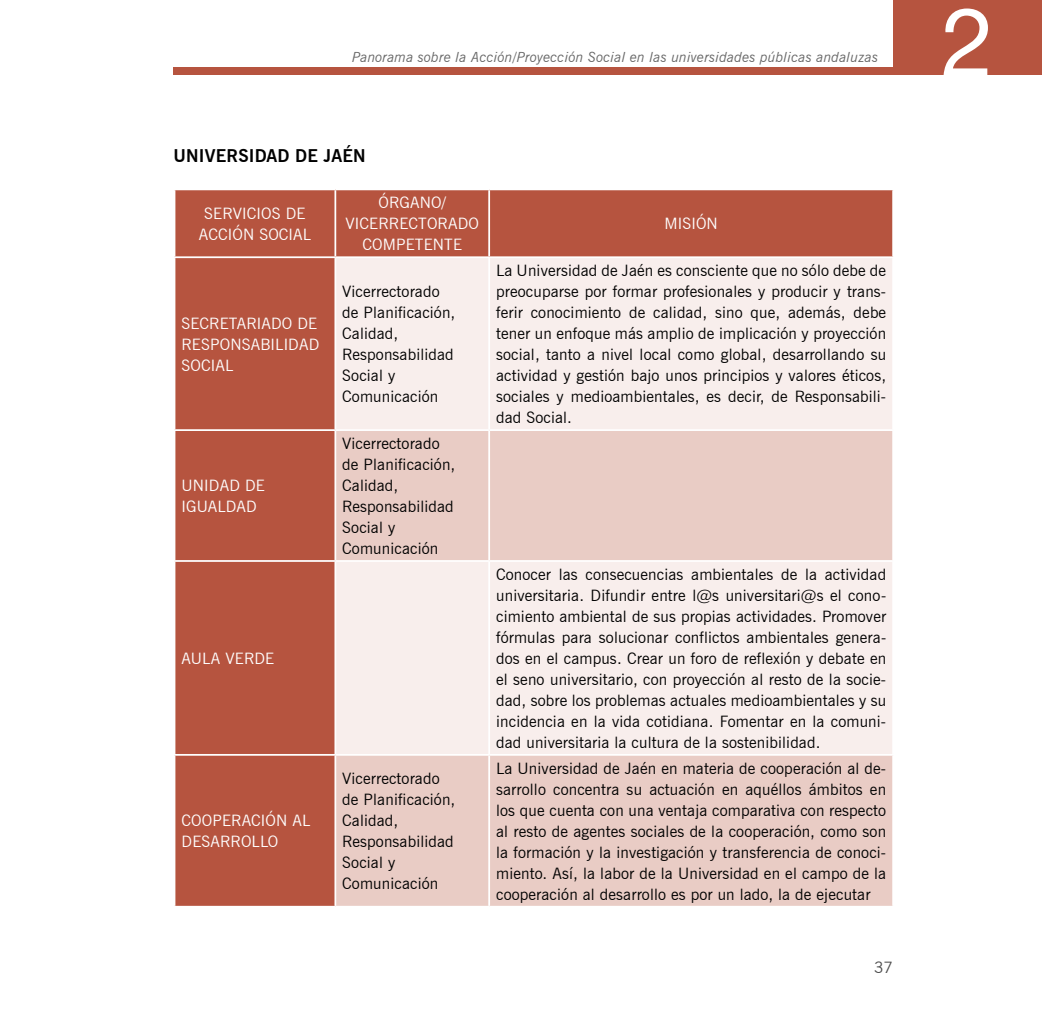
<style>
.page{position:relative;width:1042px;height:1017px;background:#fff}
.page>*{position:absolute;margin:0;border:0;box-sizing:border-box;transform-origin:0 0}
.t1{font:94.5px "Helvetica Neue";color:#fff}
.t2{font:700 17.5px "News Gothic BT";letter-spacing:.01em;color:#000}
.t3{font:15.75px/21px "News Gothic BT";letter-spacing:.01em;color:#000}
.t4{font:15.75px/21px "News Gothic BT";letter-spacing:.01em;color:#fff}
.t5{font:15.75px "News Gothic BT";color:#4d4d4d}
.t6{font:italic 14px "News Gothic BT";letter-spacing:.01em;color:#666}
</style>
<div class="page">
<div style="left:893px;top:0;width:149px;height:75px;background:#b6543f"></div>
<div style="left:174px;top:67px;width:744px;height:8px;background:#b6543f"></div>
<div style="left:175px;top:190px;width:717px;height:716px;background:#b6543f"></div>
<div style="left:336px;top:258px;width:556px;height:171px;background:#f8eeec"></div>
<svg style="left:336px;top:431px;width:556px;height:475px;background:#efd9d4"></svg>
<hr style="left:174px;top:256px;width:161px;height:2px;background:#fff">
<hr style="left:174px;top:429px;width:161px;height:2px;background:#fff">
<hr style="left:174px;top:560px;width:161px;height:2px;background:#fff">
<hr style="left:174px;top:754px;width:161px;height:2px;background:#fff">
<hr style="left:489px;top:256px;width:405px;height:2px;background:#fff">
<hr style="left:334px;top:190px;width:2px;height:66px;background:#fff">
<hr style="left:488px;top:190px;width:2px;height:66px;background:#fff">
<hr style="left:335px;top:256px;width:154px;height:2px;background:#fff">
<hr style="left:334px;top:258px;width:2px;height:171px;background:#fff">
<hr style="left:488px;top:258px;width:2px;height:171px;background:#fff">
<hr style="left:334px;top:562px;width:2px;height:192px;background:#fff">
<hr style="left:488px;top:562px;width:2px;height:192px;background:#fff">
<hr style="left:335px;top:429px;width:154px;height:2px;background:#fff">
<hr style="left:334px;top:431px;width:2px;height:129px;background:#fff">
<hr style="left:335px;top:560px;width:154px;height:2px;background:#fff">
<hr style="left:489px;top:429px;width:405px;height:2px;background:#fff">
<hr style="left:488px;top:431px;width:2px;height:129px;background:#fff">
<hr style="left:489px;top:560px;width:405px;height:2px;background:#fff">
<hr style="left:335px;top:754px;width:154px;height:2px;background:#fff">
<hr style="left:334px;top:756px;width:2px;height:150px;background:#fff">
<hr style="left:489px;top:754px;width:405px;height:2px;background:#fff">
<hr style="left:488px;top:756px;width:2px;height:150px;background:#fff">
<p class="t6" style="left:352px;top:49px;width:527px">Panorama sobre la Acción/Proyección Social en las universidades públicas andaluzas</p>
<p class="t2" style="left:174px;top:145px;width:193px">UNIVERSIDAD DE JAÉN</p>
<p class="t4" style="left:199px;top:203px;width:114px;text-align:center">SERVICIOS DE<br>ACCIÓN SOCIAL</p>
<p class="t4" style="left:181px;top:312px;width:139px">SECRETARIADO DE<br>RESPONSABILIDAD<br>SOCIAL</p>
<p class="t4" style="left:181px;top:475px;width:85px">UNIDAD DE<br>IGUALDAD</p>
<p class="t4" style="left:345px;top:192px;width:135px;text-align:center">ÓRGANO/<br>VICERRECTORADO<br>COMPETENTE</p>
<p class="t3" style="left:342px;top:281px;width:114px">Vicerrectorado de Planificación,<br>Calidad,<br>Responsabilidad<br>Social y<br>Comunicación</p>
<p class="t3" style="left:342px;top:433px;width:114px">Vicerrectorado de Planificación,<br>Calidad,<br>Responsabilidad<br>Social y<br>Comunicación</p>
<p class="t4" style="left:181px;top:648px;width:94px">AULA VERDE</p>
<p class="t4" style="left:664px;top:213px;width:55px">MISIÓN</p>
<p class="t3" style="left:496px;top:260px;width:391px;text-align:justify">La Universidad de Jaén es consciente que no sólo debe de preocuparse por formar profesionales y producir y trans&shy;ferir conocimiento de calidad, sino que, además, debe tener un enfoque más amplio de implicación y proyección social, tanto a nivel local como global, desarrollando su actividad y gestión bajo unos principios y valores éticos, sociales y medioambientales, es decir, de Responsabili&shy;dad Social.</p>
<p class="t3" style="left:496px;top:564px;width:391px;text-align:justify">Conocer las consecuencias ambientales de la actividad universitaria. Difundir entre l@s universitari@s el cono&shy;cimiento ambiental de sus propias actividades. Promover fórmulas para solucionar conflictos ambientales genera&shy;dos en el campus. Crear un foro de reflexión y debate en el seno universitario, con proyección al resto de la socie&shy;dad, sobre los problemas actuales medioambientales y su incidencia en la vida cotidiana. Fomentar en la comuni&shy;dad universitaria la cultura de la sostenibilidad.</p>
<p class="t4" style="left:181px;top:810px;width:130px">COOPERACIÓN AL<br>DESARROLLO</p>
<p class="t3" style="left:342px;top:768px;width:114px">Vicerrectorado de Planificación,<br>Calidad,<br>Responsabilidad<br>Social y<br>Comunicación</p>
<p class="t3" style="left:496px;top:757px;width:391px;text-align:justify">La Universidad de Jaén en materia de cooperación al de&shy;sarrollo concentra su actuación en aquéllos ámbitos en los que cuenta con una ventaja comparativa con respecto al resto de agentes sociales de la cooperación, como son la formación y la investigación y transferencia de conoci&shy;miento. Así, la labor de la Universidad en el campo de la cooperación al desarrollo es por un lado, la de ejecutar</p>
<p class="t5" style="left:874px;top:957px;width:21px">37</p>
<h1 class="t1" style="left:941px;top:-14px;width:54px">2</h1>
</div>
